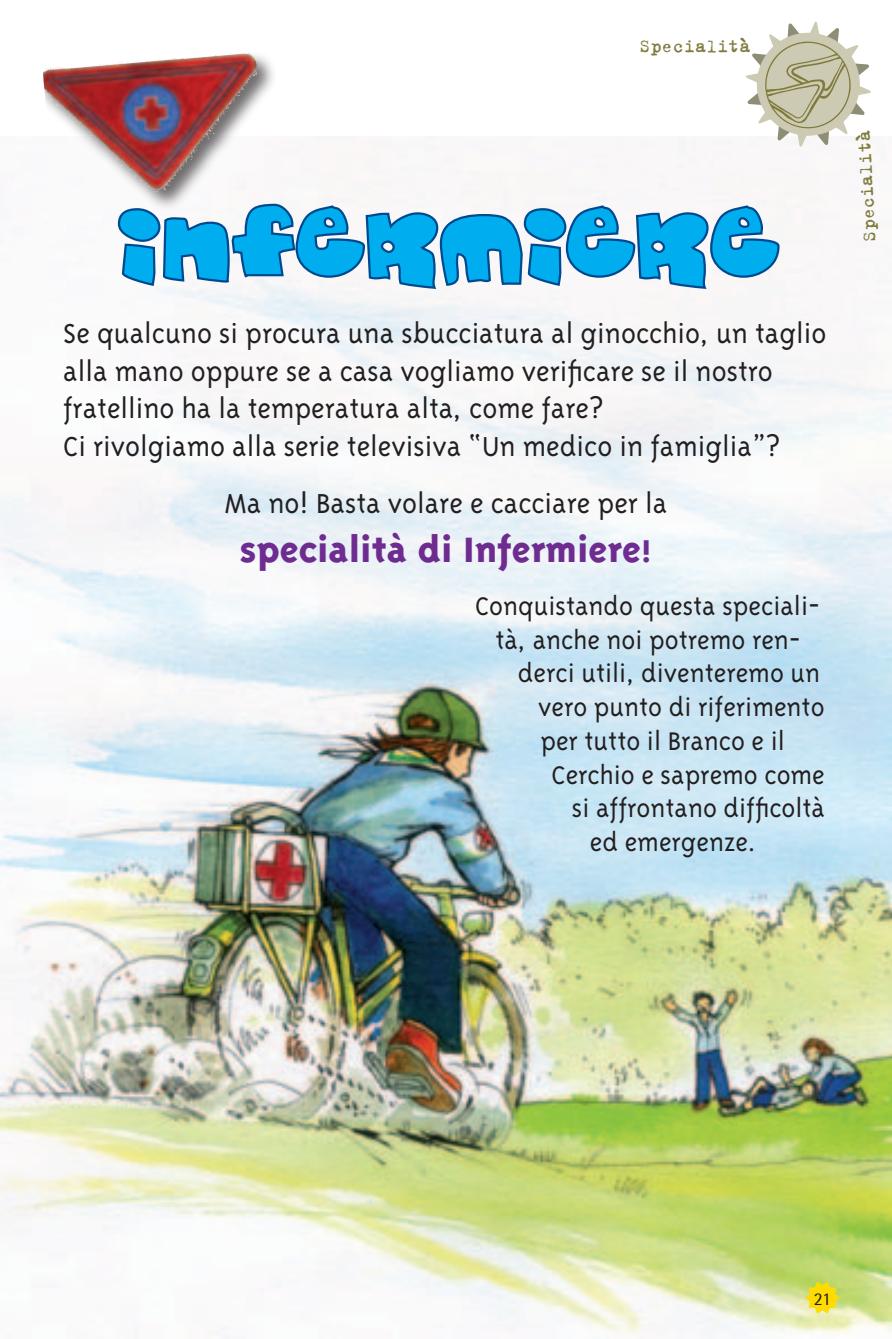
<style>
.page{position:relative;width:892px;height:1339px;background:#fff}
.page>*{position:absolute;margin:0;border:0;box-sizing:border-box;transform-origin:0 0}
.t1{font:800 40.5px "Triplex";color:#6e2c91}
.t2{font:300 31.5px/37.8px "Triplex";color:#231f20}
.t3{font:300 29.25px "Triplex";color:#231f20}
.t4{font:20.25px "Trixie";color:#7f7b3d}
.t5{font:18px "Rotis Semi Sans";color:#231f20}
.s1{font-size:31.5px}
</style>
<div class="page">
<img style="left:0;top:139px;width:892px;height:1199px">
<svg style="left:805px;top:1281px;width:34px;height:32px"></svg>
<svg style="left:744px;top:21px;width:126px;height:127px"></svg>
<div style="left:757px;top:33px;width:102px;height:102px;background:#cdcab3;border-radius:50%"></div>
<img style="left:762px;top:39px;width:91px;height:91px">
<div style="left:42px;top:50px;width:234px;height:161px;background:#231f20;opacity:.65"></div>
<img style="left:99px;top:139px;width:66px;height:53px">
<svg style="left:117px;top:203px;width:663px;height:87px"></svg>
<p class="t4" style="left:639px;top:33px;width:113px">Specialità</p>
<p class="t4" style="left:856px;top:242px;width:113px;rotate:-93deg">Specialità</p>
<p class="t2" style="left:63px;top:314px;width:765px">Se qualcuno si procura una sbucciatura al ginocchio, un taglio alla mano oppure se a casa vogliamo verificare se il nostro fratellino ha la temperatura alta, come fare?<br>Ci rivolgiamo alla serie televisiva “Un medico in famiglia”?</p>
<p class="t2" style="left:225px;top:484px;width:444px">Ma no! Basta volare e cacciare per la</p>
<p class="t1" style="left:240px;top:526px;width:413px">specialità di Infermiere<span class="s1">!</span></p>
<p class="t3" style="left:475px;top:589px;width:347px">Conquistando questa speciali-</p>
<p class="t3" style="left:495px;top:623px;width:307px">tà, anche noi potremo ren-</p>
<p class="t3" style="left:518px;top:657px;width:304px">derci utili, diventeremo un</p>
<p class="t3" style="left:538px;top:690px;width:288px">vero punto di riferimento</p>
<p class="t3" style="left:540px;top:724px;width:246px">per tutto il Branco e il</p>
<p class="t3" style="left:551px;top:758px;width:275px">Cerchio e sapremo come</p>
<p class="t3" style="left:572px;top:792px;width:255px">si affrontano difficoltà</p>
<p class="t3" style="left:590px;top:825px;width:168px">ed emergenze.</p>
<p class="t5" style="left:814px;top:1287px;width:19px">21</p>
</div>
